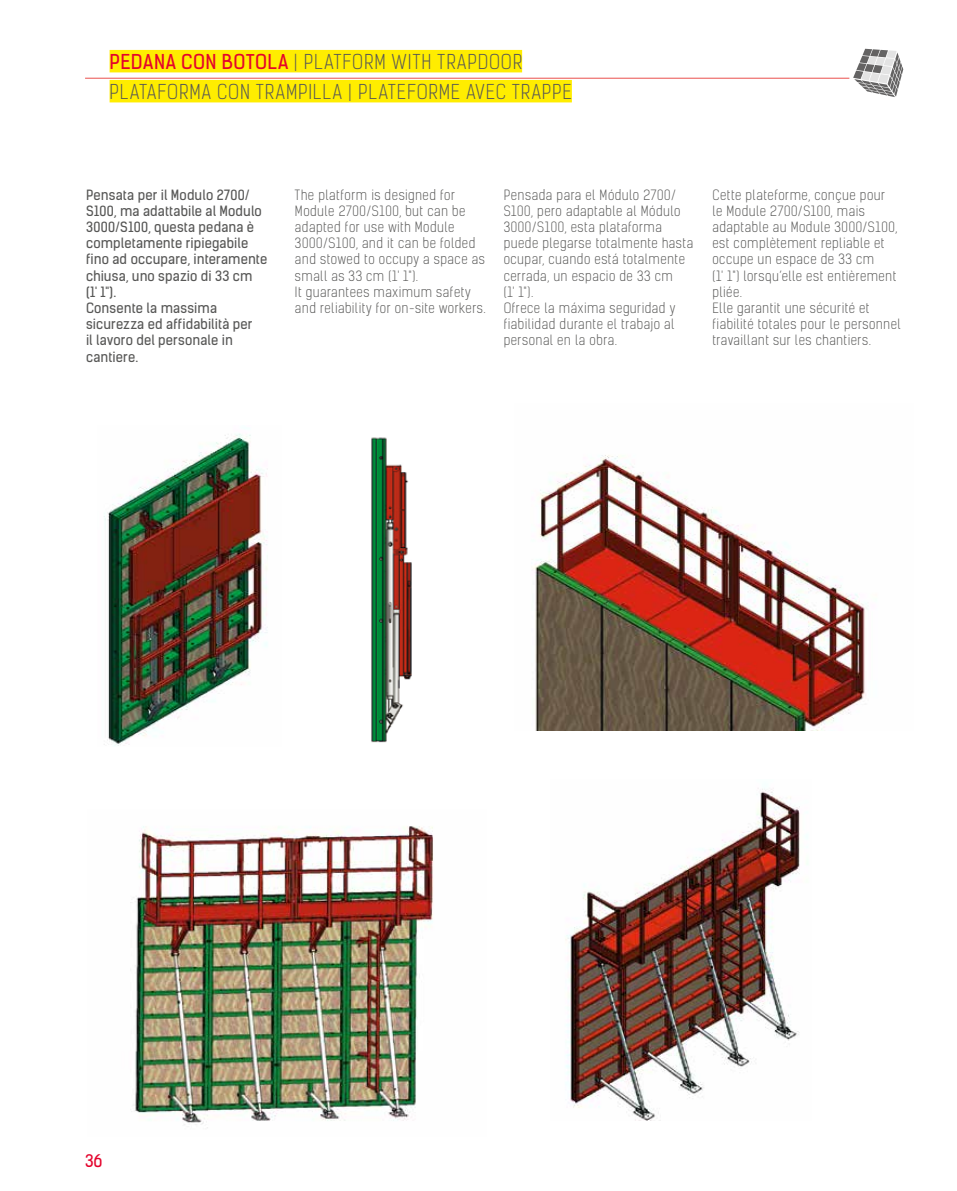
<style>
.page{position:relative;width:957px;height:1191px;background:#fff}
.page>*{position:absolute;margin:0;border:0;box-sizing:border-box;transform-origin:0 0}
.t1{font:300 19.5px/30px "Kelson Sans";letter-spacing:.045em;color:#575756}
.t2{font:16.5px "Kelson Sans";color:#e4032c}
.t3{font:300 13.5px/16.2px "Kelson Sans";letter-spacing:.035em;color:#575756}
.t4{font:13.5px/16.2px "Kelson Sans";letter-spacing:.01em;color:#575756}
.s1{font-weight:400;color:#e4032c}
</style>
<div class="page">
<hr style="left:85px;top:78px;width:764px;height:1px;background:#ea504d">
<svg style="left:853px;top:48px;width:51px;height:49px"></svg>
<img style="left:104px;top:433px;width:164px;height:313px">
<img style="left:565px;top:788px;width:243px;height:332px">
<img style="left:533px;top:455px;width:333px;height:275px">
<img style="left:130px;top:826px;width:303px;height:302px">
<img style="left:371px;top:437px;width:41px;height:306px">
<div style="left:110px;top:50px;width:412px;height:22px;background:#ffed00"></div>
<div style="left:110px;top:80px;width:462px;height:22px;background:#ffed00"></div>
<h1 class="t1" style="left:110px;top:47px;width:464px"><span class="s1">PEDANA CON BOTOLA</span> | PLATFORM WITH TRAPDOOR<br>PLATAFORMA CON TRAMPILLA | PLATEFORME AVEC TRAPPE</h1>
<p class="t3" style="left:295px;top:187px;width:192px">The platform is designed for<br>Module 2700/S100, but can be adapted for use with Module<br>3000/S100, and it can be folded and stowed to occupy a space as small as 33 cm (1' 1").<br>It guarantees maximum safety and reliability for on-site workers.</p>
<p class="t3" style="left:504px;top:187px;width:191px">Pensada para el Módulo 2700/<br>S100, pero adaptable al Módulo<br>3000/S100, esta plataforma puede plegarse totalmente hasta ocupar, cuando está totalmente cerrada, un espacio de 33 cm<br>(1' 1").<br>Ofrece la máxima seguridad y fiabilidad durante el trabajo al personal en la obra.</p>
<p class="t4" style="left:86px;top:186px;width:183px">Pensata per il Modulo 2700/<br>S100, ma adattabile al Modulo<br>3000/S100, questa pedana è completamente ripiegabile fino ad occupare, interamente chiusa, uno spazio di 33 cm<br>(1' 1").<br>Consente la massima sicurezza ed affidabilità per<br>il lavoro del personale in cantiere.</p>
<p class="t3" style="left:712px;top:187px;width:190px">Cette plateforme, conçue pour<br>le Module 2700/S100, mais adaptable au Module 3000/S100, est complètement repliable et occupe un espace de 33 cm<br>(1' 1") lorsqu’elle est entièrement pliée.<br>Elle garantit une sécurité et fiabilité totales pour le personnel travaillant sur les chantiers.</p>
<p class="t2" style="left:85px;top:1150px;width:19px">36</p>
</div>
